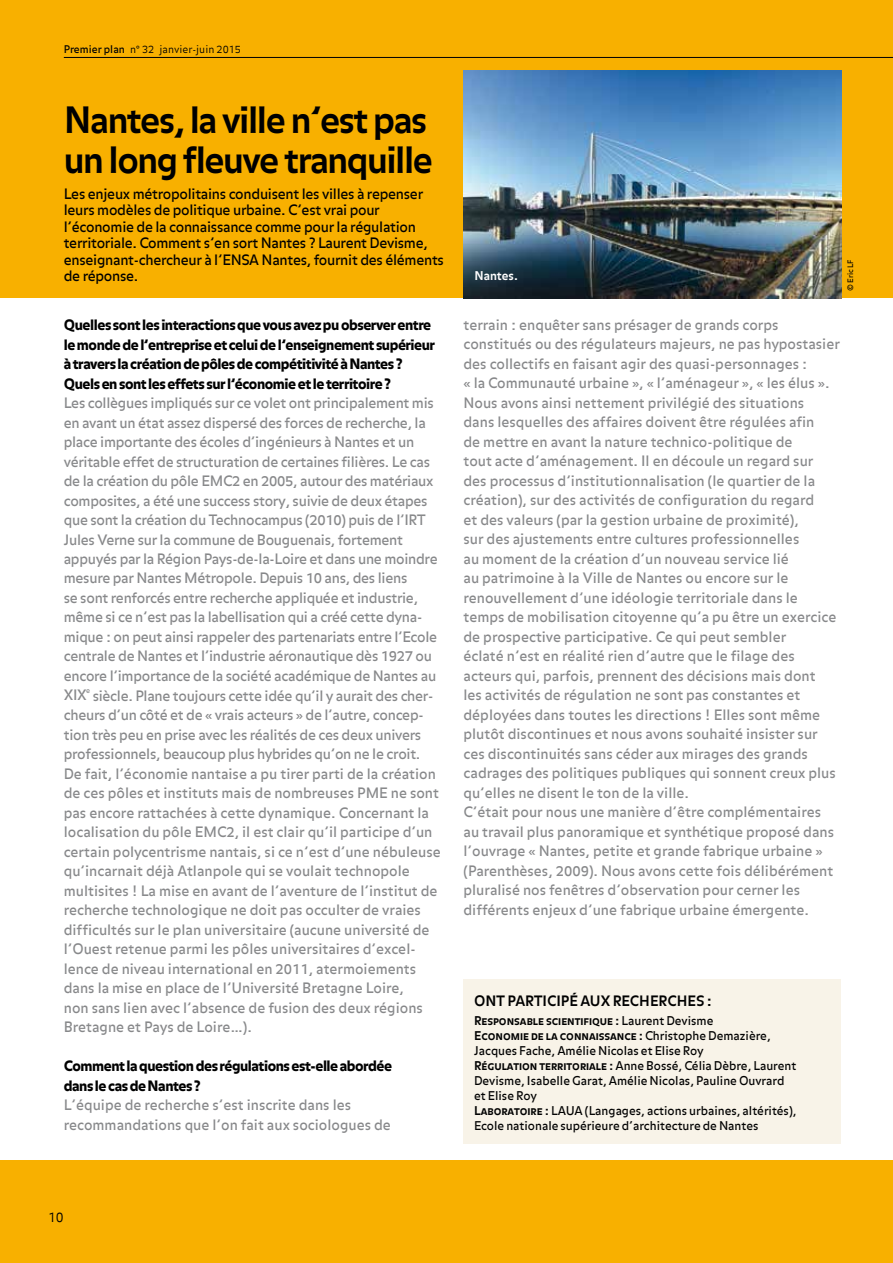
<style>
.page{position:relative;width:893px;height:1263px;background:#fff}
.page>*{position:absolute;margin:0;border:0;box-sizing:border-box;transform-origin:0 0}
.t1{font:700 36px/40.5px "Balance";letter-spacing:-.04em;color:#000}
.t2{font:14.25px/19.5px "Balance";color:#87888a}
.t3{font:14.25px/19.5px "Balance";letter-spacing:-.02em;color:#87888a}
.t4{font:900 14.25px/19.5px "Balance";letter-spacing:-.03em;color:#000}
.t5{font:14.25px/16.5px "Balance";letter-spacing:-.02em;color:#000}
.t6{font:700 14.25px "Balance";color:#000}
.t7{font:300 13.5px "Balance";color:#000}
.t8{font:12px/15px "Balance";color:#000}
.t9{font:12px/15px "Balance Bold Caps";color:#000}
.t10{font:700 12px "Balance";color:#fff}
.t11{font:300 10.5px "Balance";color:#000}
.t12{font:7.5px "Balance";color:#000}
.t13{font:7.2px "Balance";color:#87888a}
.s1{font-weight:400}
.s2{font-family:"Balance"}
.s3{font-family:"Balance Bold Caps"}
</style>
<div class="page">
<div style="left:0;top:0;width:893px;height:298px;background:#f8b000"></div>
<div style="left:0;top:1161px;width:893px;height:102px;background:#f8b000"></div>
<hr style="left:64px;top:57px;width:829px;height:1px;background:#000">
<div style="left:463px;top:979px;width:378px;height:165px;background:#f8f3e8"></div>
<img style="left:463px;top:70px;width:379px;height:228px">
<p class="t11" style="left:64px;top:43px;width:179px"><span class="s1">Premier plan</span> n° 32 janvier-juin 2015</p>
<h1 class="t1" style="left:64px;top:101px;width:371px">Nantes, la ville n’est pas un long fleuve tranquille</h1>
<p class="t5" style="left:64px;top:186px;width:382px">Les enjeux métropolitains conduisent les villes à repenser leurs modèles de politique urbaine. C’est vrai pour l’économie de la connaissance comme pour la régulation territoriale. Comment s’en sort Nantes ? Laurent Devisme, enseignant-chercheur à l’ENSA Nantes, fournit des éléments de réponse.</p>
<p class="t4" style="left:64px;top:316px;width:373px">Quelles sont les interactions que vous avez pu observer entre le monde de l’entreprise et celui de l’enseignement supérieur à travers la création de pôles de compétitivité à Nantes ?<br>Quelsen sont les effets sur l’économie et le territoire ?</p>
<p class="t3" style="left:64px;top:394px;width:375px">Les collègues impliqués sur ce volet ont principalement mis en avant un état assez dispersé des forces de recherche, la place importante des écoles d’ingénieurs à Nantes et un véritable effet de structuration de certaines filières. Le cas de la création du pôle EMC2 en 2005, autour des matériaux composites, a été une success story, suivie de deux étapes que sont la création du Technocampus (2010) puis de l’IRT Jules Verne sur la commune de Bouguenais, fortement appuyés par la Région Pays-de-la-Loire et dans une moindre mesure par Nantes Métropole. Depuis 10 ans, des liens<br>se sont renforcés entre recherche appliquée et industrie, même si ce n’est pas la labellisation qui a créé cette dyna&shy;mique : on peut ainsi rappeler des partenariats entre l’Ecole centrale de Nantes et l’industrie aéronautique dès 1927 ou encore l’importance de la société académique de Nantes au XIX siècle. Plane toujours cette idée qu’il y aurait des cher-</p>
<p class="t13" style="left:86px;top:687px;width:6px">e</p>
<p class="t2" style="left:64px;top:706px;width:378px">cheurs d’un côté et de « vrais acteurs » de l’autre, concep&shy;tion très peu en prise avec les réalités de ces deux univers professionnels, beaucoup plus hybrides qu’on ne le croit.<br>De fait, l’économie nantaise a pu tirer parti de la création de ces pôles et instituts mais de nombreuses PME ne sont pas encore rattachées à cette dynamique. Concernant la localisation du pôle EMC2, il est clair qu’il participe d’un certain polycentrisme nantais, si ce n’est d’une nébuleuse qu’incarnait déjà Atlanpole qui se voulait technopole multisites ! La mise en avant de l’aventure de l’institut de recherche technologique ne doit pas occulter de vraies difficultés sur le plan universitaire (aucune université de l’Ouest retenue parmi les pôles universitaires d’excel&shy;lence de niveau international en 2011, atermoiements dans la mise en place de l’Université Bretagne Loire,<br>non sans lien avec l’absence de fusion des deux régions Bretagne et Pays de Loire…).</p>
<p class="t4" style="left:64px;top:1057px;width:330px">Comment la question des régulations est-elle abordée dans le cas de Nantes ?</p>
<p class="t2" style="left:64px;top:1096px;width:329px">L’équipe de recherche s’est inscrite dans les recommandations que l’on fait aux sociologues de</p>
<p class="t10" style="left:474px;top:269px;width:45px">Nantes.</p>
<p class="t12" style="left:846px;top:291px;width:32px;rotate:-90deg">© Eric LF</p>
<p class="t2" style="left:463px;top:316px;width:378px">terrain : enquêter sans présager de grands corps constitués ou des régulateurs majeurs, ne pas hypostasier des collectifs en faisant agir des quasi-personnages :<br>« la Communauté urbaine », « l’aménageur », « les élus ».<br>Nous avons ainsi nettement privilégié des situations<br>dans lesquelles des affaires doivent être régulées afin<br>de mettre en avant la nature technico-politique de<br>tout acte d’aménagement. Il en découle un regard sur des processus d’institutionnalisation (le quartier de la création), sur des activités de configuration du regard<br>et des valeurs (par la gestion urbaine de proximité),<br>sur des ajustements entre cultures professionnelles<br>au moment de la création d’un nouveau service lié<br>au patrimoine à la Ville de Nantes ou encore sur le renouvellement d’une idéologie territoriale dans le temps de mobilisation citoyenne qu’a pu être un exercice de prospective participative. Ce qui peut sembler<br>éclaté n’est en réalité rien d’autre que le filage des acteurs qui, parfois, prennent des décisions mais dont<br>les activités de régulation ne sont pas constantes et déployées dans toutes les directions ! Elles sont même plutôt discontinues et nous avons souhaité insister sur ces discontinuités sans céder aux mirages des grands cadrages des politiques publiques qui sonnent creux plus qu’elles ne disent le ton de la ville.<br>C’était pour nous une manière d’être complémentaires au travail plus panoramique et synthétique proposé dans l’ouvrage « Nantes, petite et grande fabrique urbaine » (Parenthèses, 2009). Nous avons cette fois délibérément pluralisé nos fenêtres d’observation pour cerner les différents enjeux d’une fabrique urbaine émergente.</p>
<p class="t6" style="left:474px;top:992px;width:239px">ONT PARTICIPÉ AUX RECHERCHES :</p>
<p class="t9" style="left:474px;top:1014px;width:298px">Responsable scientifique : <span class="s2">Laurent Devisme<br></span>Economie de la connaissance : <span class="s2">Christophe Demazière,</span></p>
<p class="t8" style="left:474px;top:1044px;width:324px">Jacques Fache, Amélie Nicolas et Elise Roy<br><span class="s3">Régulation territoriale :</span> Anne Bossé, Célia Dèbre, Laurent Devisme, Isabelle Garat, Amélie Nicolas, Pauline Ouvrard et Elise Roy<br><span class="s3">Laboratoire :</span> LAUA (Langages, actions urbaines, altérités), Ecole nationale supérieure d’architecture de Nantes</p>
<p class="t7" style="left:48px;top:1209px;width:17px">10</p>
</div>
